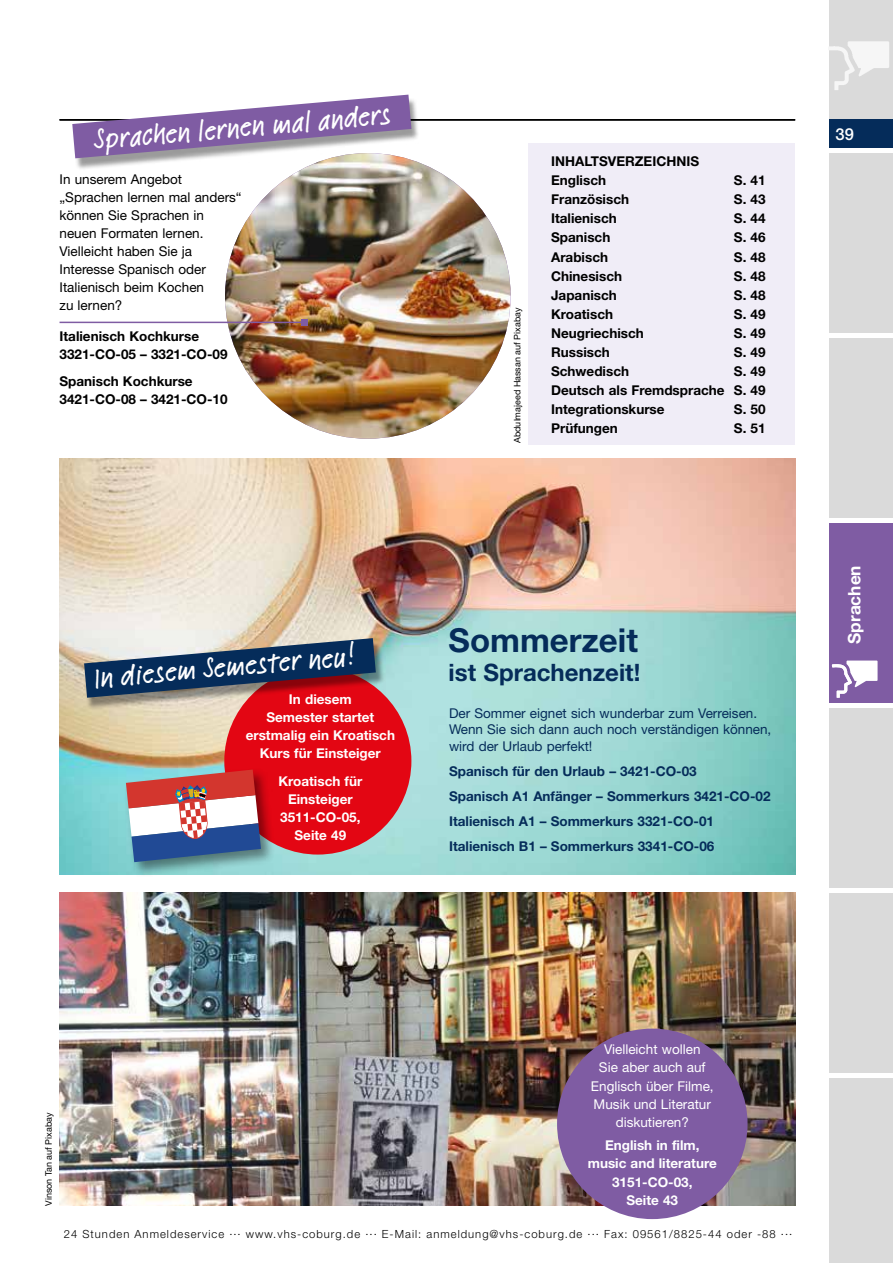
<style>
.page{position:relative;width:893px;height:1263px;background:#fff}
.page>*{position:absolute;margin:0;border:0;box-sizing:border-box;transform-origin:0 0}
.t1{font:700 33px "Helvetica Neue";color:#052c5a}
.t2{font:500 30px "Linotype Feltpen";color:#fff;scale:.95 1}
.t3{font:700 24px "Helvetica Neue";color:#052c5a}
.t4{font:700 17.25px "Helvetica Neue";color:#fff}
.t5{font:500 16.5px "Helvetica Neue";color:#fff}
.t6{font:700 13.5px/19px "Helvetica Neue";color:#000}
.t7{font:700 13.5px/18px "Helvetica Neue";color:#fff;text-align:center}
.t8{font:13.5px/18px "Helvetica Neue";color:#000}
.t9{font:700 13.5px/25px "Helvetica Neue";color:#052c5a}
.t10{font:13.5px/16.5px "Helvetica Neue";color:#052c5a}
.t11{font:13.5px/18.3px "Helvetica Neue";color:#fff;text-align:center}
.t12{font:300 11.25px "Helvetica Neue";letter-spacing:.09em;color:#000}
.t13{font:9px "Helvetica Neue";color:#000}
</style>
<div class="page">
<div style="left:829px;top:0;width:64px;height:1263px;background:#dadada"></div>
<div style="left:829px;top:119px;width:64px;height:30px;background:#052c5a"></div>
<hr style="left:829px;top:149px;width:64px;height:4px;background:#fff">
<hr style="left:829px;top:519px;width:64px;height:4px;background:#fff">
<hr style="left:829px;top:704px;width:64px;height:4px;background:#fff">
<hr style="left:829px;top:889px;width:64px;height:4px;background:#fff">
<hr style="left:829px;top:1074px;width:64px;height:4px;background:#fff">
<hr style="left:829px;top:334px;width:64px;height:4px;background:#fff">
<svg style="left:829px;top:523px;width:64px;height:181px;background:#8867a9"></svg>
<img style="left:829px;top:41px;width:60px;height:49px">
<div style="left:528px;top:143px;width:266px;height:301px;background:#f0edf7"></div>
<hr style="left:60px;top:119px;width:735px;height:2px;background:#000">
<img style="left:60px;top:459px;width:735px;height:415px">
<div style="left:224px;top:667px;width:187px;height:187px;background:#e30613;border-radius:50%"></div>
<div style="left:123px;top:767px;width:153px;height:110px;background:#000;opacity:.45"></div>
<svg style="left:126px;top:769px;width:135px;height:93px"></svg>
<div style="left:84px;top:641px;width:300px;height:68px;background:#000;opacity:.4"></div>
<svg style="left:84px;top:638px;width:292px;height:60px;background:#5a576f"></svg>
<div style="left:72px;top:98px;width:348px;height:72px;background:#000;opacity:.4"></div>
<svg style="left:72px;top:95px;width:339px;height:63px"></svg>
<img style="left:60px;top:893px;width:735px;height:312px">
<div style="left:557px;top:1028px;width:190px;height:191px;background:#7f5ca3;border-radius:50%"></div>
<img style="left:225px;top:153px;width:286px;height:286px;border-radius:143px">
<hr style="left:60px;top:322px;width:244px;height:1px;background:#7f5ca3">
<svg style="left:301px;top:319px;width:6px;height:6px"></svg>
<h2 class="t2" style="left:93px;top:119px;width:315px;rotate:-5deg">Sprachen lernen mal anders</h2>
<p class="t8" style="left:60px;top:170px;width:184px">In unserem Angebot „Sprachen lernen mal anders“ können Sie Sprachen in neuen Formaten lernen.<br>Vielleicht haben Sie ja<br>Interesse Spanisch oder<br>Italienisch beim Kochen<br>zu lernen?</p>
<p class="t6" style="left:60px;top:327px;width:170px;line-height:18px">Italienisch Kochkurse<br>3321-CO-05 – 3321-CO-09</p>
<p class="t6" style="left:60px;top:371px;width:170px;line-height:18px">Spanisch Kochkurse<br>3421-CO-08 – 3421-CO-10</p>
<p class="t13" style="left:512px;top:443px;width:137px;rotate:-90deg">Abdulmajeed Hassan auf Pixabay</p>
<p class="t6" style="left:551px;top:152px;width:149px">INHALTSVERZEICHNIS<br>Englisch</p>
<p class="t6" style="left:734px;top:171px;width:33px">S. 41</p>
<p class="t6" style="left:551px;top:190px;width:80px">Französisch</p>
<p class="t6" style="left:734px;top:190px;width:33px">S. 43</p>
<p class="t6" style="left:551px;top:209px;width:67px">Italienisch</p>
<p class="t6" style="left:734px;top:209px;width:33px">S. 44</p>
<p class="t6" style="left:551px;top:228px;width:61px">Spanisch</p>
<p class="t6" style="left:734px;top:228px;width:33px">S. 46</p>
<p class="t6" style="left:551px;top:247px;width:58px">Arabisch</p>
<p class="t6" style="left:734px;top:247px;width:33px">S. 48</p>
<p class="t6" style="left:551px;top:266px;width:72px">Chinesisch</p>
<p class="t6" style="left:734px;top:266px;width:33px">S. 48</p>
<p class="t6" style="left:551px;top:285px;width:67px">Japanisch</p>
<p class="t6" style="left:734px;top:285px;width:33px">S. 48</p>
<p class="t6" style="left:551px;top:304px;width:63px">Kroatisch</p>
<p class="t6" style="left:734px;top:304px;width:33px">S. 49</p>
<p class="t6" style="left:551px;top:323px;width:94px">Neugriechisch</p>
<p class="t6" style="left:734px;top:323px;width:33px">S. 49</p>
<p class="t6" style="left:551px;top:342px;width:60px">Russisch</p>
<p class="t6" style="left:734px;top:342px;width:33px">S. 49</p>
<p class="t6" style="left:551px;top:361px;width:79px">Schwedisch</p>
<p class="t6" style="left:551px;top:361px;width:216px;text-align:justify;text-indent:183px">S. 49<br>Deutsch als Fremdsprache S. 49<br>Integrationskurse</p>
<p class="t6" style="left:734px;top:399px;width:33px">S. 50</p>
<p class="t6" style="left:551px;top:418px;width:68px">Prüfungen</p>
<p class="t6" style="left:734px;top:418px;width:33px">S. 51</p>
<h2 class="t2" style="left:92px;top:658px;width:277px;rotate:-5deg">In diesem Semester neu!</h2>
<p class="t7" style="left:246px;top:690px;width:151px">In diesem<br>Semester startet erstmalig ein Kroatisch<br>Kurs für Einsteiger</p>
<p class="t7" style="left:278px;top:771px;width:85px">Kroatisch für<br>Einsteiger<br>3511-CO-05,<br>Seite 49</p>
<h1 class="t1" style="left:449px;top:620px;width:191px">Sommerzeit</h1>
<h3 class="t3" style="left:449px;top:657px;width:193px">ist Sprachenzeit!</h3>
<p class="t10" style="left:449px;top:704px;width:324px">Der Sommer eignet sich wunderbar zum Verreisen.<br>Wenn Sie sich dann auch noch verständigen können, wird der Urlaub perfekt!</p>
<p class="t9" style="left:449px;top:758px;width:323px">Spanisch für den Urlaub – 3421-CO-03<br>Spanisch A1 Anfänger – Sommerkurs 3421-CO-02<br>Italienisch A1 – Sommerkurs 3321-CO-01<br>Italienisch B1 – Sommerkurs 3341-CO-06</p>
<p class="t5" style="left:836px;top:124px;width:20px">39</p>
<p class="t4" style="left:844px;top:644px;width:80px;rotate:-90deg">Sprachen</p>
<p class="t13" style="left:43px;top:1205px;width:95px;rotate:-90deg">Vinson Tan auf Pixabay</p>
<p class="t11" style="left:591px;top:1040px;width:124px">Vielleicht wollen<br>Sie aber auch auf<br>Englisch über Filme,<br>Musik und Literatur diskutieren?</p>
<p class="t7" style="left:588px;top:1136px;width:130px">English in film, music and literature<br>3151-CO-03,<br>Seite 43</p>
<p class="t12" style="left:64px;top:1227px;width:730px">24 Stunden Anmeldeservice ··· www.vhs-coburg.de ··· E-Mail: anmeldung@vhs-coburg.de ··· Fax: 09561/8825-44 oder -88 ···</p>
</div>
